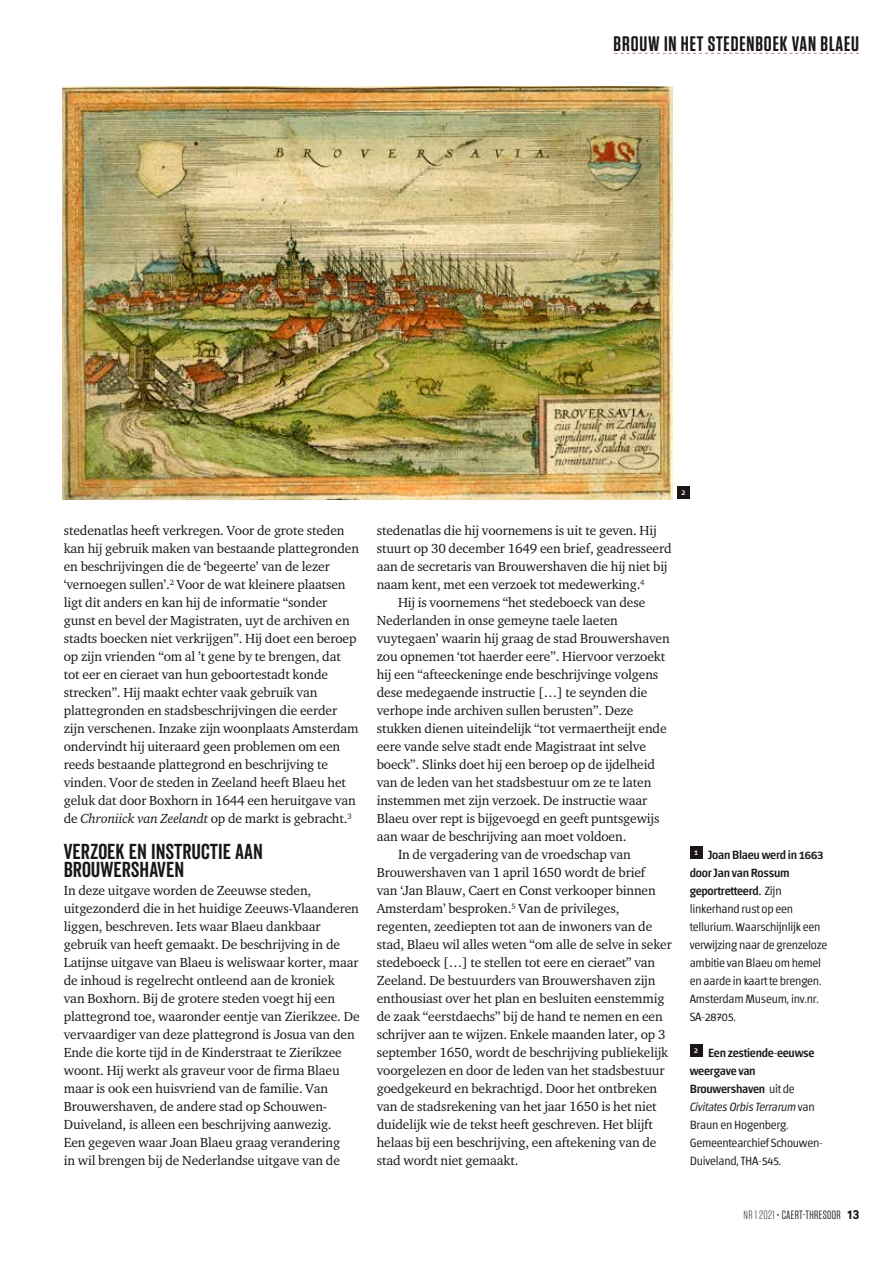
<style>
.page{position:relative;width:893px;height:1263px;background:#fff}
.page>*{position:absolute;margin:0;border:0;box-sizing:border-box;transform-origin:0 0}
.t1{font:21px/18px "Veneer Clean";color:#1a1716}
.t2{font:600 21px "Tungsten";letter-spacing:.04em;color:#1a1716}
.t3{font:13.5px/18px "Charter HFD";letter-spacing:-.01em;color:#1a1716}
.t4{font:300 12px/18px "Chaco";letter-spacing:-.02em;color:#1a1716}
.t5{font:12px "Tungsten";letter-spacing:.03em;color:#1a1716}
.t6{font:500 7.5px "Chaco";color:#fff}
.s1{font-style:italic}
.s2{font-weight:500}
.s3{font-weight:300}
.s4{font-family:"Radikal";font-weight:700}
</style>
<div class="page">
<svg style="left:614px;top:53px;width:245px;height:1px"></svg>
<div style="left:690px;top:846px;width:12px;height:13px;background:#1a1716"></div>
<div style="left:690px;top:1044px;width:12px;height:13px;background:#1a1716"></div>
<img style="left:62px;top:87px;width:611px;height:412px">
<div style="left:677px;top:486px;width:13px;height:13px;background:#1a1716"></div>
<h1 class="t2" style="left:614px;top:32px;width:247px">BROUW IN HET STEDENBOEK VAN BLAEU</h1>
<p class="t3" style="left:64px;top:521px;width:297px">stedenatlas heeft verkregen. Voor de grote steden kan hij gebruik maken van bestaande plattegronden en beschrijvingen die de ‘begeerte’ van de lezer ‘vernoegen sullen’.<sup>2</sup> Voor de wat kleinere plaatsen ligt dit anders en kan hij de informatie “sonder gunst en bevel der Magistraten, uyt de archiven en stadts boecken niet verkrijgen”. Hij doet een beroep op zijn vrienden “om al ’t gene by te brengen, dat tot eer en cieraet van hun geboortestadt konde strecken”. Hij maakt echter vaak gebruik van plattegronden en stadsbeschrijvingen die eerder zijn verschenen. Inzake zijn woonplaats Amsterdam ondervindt hij uiteraard geen problemen om een reeds bestaande plattegrond en beschrijving te vinden. Voor de steden in Zeeland heeft Blaeu het geluk dat door Boxhorn in 1644 een heruitgave van de <span class="s1">Chroniick van Zeelandt</span> op de markt is gebracht.<sup>3</sup></p>
<h1 class="t1" style="left:64px;top:842px;width:201px">VERZOEK EN INSTRUCTIE AAN<br>BROUWERSHAVEN</h1>
<p class="t3" style="left:64px;top:881px;width:297px">In deze uitgave worden de Zeeuwse steden, uitgezonderd die in het huidige Zeeuws-Vlaanderen liggen, beschreven. Iets waar Blaeu dankbaar gebruik van heeft gemaakt. De beschrijving in de Latijnse uitgave van Blaeu is weliswaar korter, maar de inhoud is regelrecht ontleend aan de kroniek<br>van Boxhorn. Bij de grotere steden voegt hij een plattegrond toe, waaronder eentje van Zierikzee. De vervaardiger van deze plattegrond is Josua van den Ende die korte tijd in de Kinderstraat te Zierikzee woont. Hij werkt als graveur voor de firma Blaeu maar is ook een huisvriend van de familie. Van Brouwershaven, de andere stad op Schouwen-Duiveland, is alleen een beschrijving aanwezig.<br>Een gegeven waar Joan Blaeu graag verandering<br>in wil brengen bij de Nederlandse uitgave van de</p>
<p class="t6" style="left:681px;top:489px;width:5px">2</p>
<p class="t3" style="left:377px;top:521px;width:281px">stedenatlas die hij voornemens is uit te geven. Hij</p>
<p class="t3" style="left:377px;top:539px;width:297px">stuurt op 30 december 1649 een brief, geadresseerd</p>
<p class="t3" style="left:377px;top:557px;width:292px">aan de secretaris van Brouwershaven die hij niet bij</p>
<p class="t3" style="left:377px;top:575px;width:269px">naam kent, met een verzoek tot medewerking.<sup>4</sup></p>
<p class="t3" style="left:398px;top:593px;width:249px">Hij is voornemens “het stedeboeck van dese</p>
<p class="t3" style="left:377px;top:611px;width:243px">Nederlanden in onse gemeyne taele laeten</p>
<p class="t3" style="left:377px;top:629px;width:294px">vuytegaen’ waarin hij graag de stad Brouwershaven</p>
<p class="t3" style="left:377px;top:647px;width:290px">zou opnemen ‘tot haerder eere”. Hiervoor verzoekt</p>
<p class="t3" style="left:377px;top:665px;width:283px">hij een “afteeckeninge ende beschrijvinge volgens</p>
<p class="t3" style="left:377px;top:683px;width:272px">dese medegaende instructie […] te seynden die</p>
<p class="t3" style="left:377px;top:701px;width:258px">verhope inde archiven sullen berusten”. Deze</p>
<p class="t3" style="left:377px;top:719px;width:291px">stukken dienen uiteindelijk “tot vermaertheijt ende</p>
<p class="t3" style="left:377px;top:737px;width:271px">eere vande selve stadt ende Magistraat int selve</p>
<p class="t3" style="left:377px;top:755px;width:280px">boeck”. Slinks doet hij een beroep op de ijdelheid</p>
<p class="t3" style="left:377px;top:773px;width:276px">van de leden van het stadsbestuur om ze te laten</p>
<p class="t3" style="left:377px;top:791px;width:272px">instemmen met zijn verzoek. De instructie waar</p>
<p class="t3" style="left:377px;top:809px;width:284px">Blaeu over rept is bijgevoegd en geeft puntsgewijs</p>
<p class="t3" style="left:377px;top:827px;width:251px">aan waar de beschrijving aan moet voldoen.</p>
<p class="t3" style="left:398px;top:845px;width:234px">In de vergadering van de vroedschap van</p>
<p class="t3" style="left:377px;top:863px;width:270px">Brouwershaven van 1 april 1650 wordt de brief</p>
<p class="t3" style="left:377px;top:881px;width:280px">van ‘Jan Blauw, Caert en Const verkooper binnen</p>
<p class="t3" style="left:377px;top:899px;width:244px">Amsterdam’ besproken.<sup>5</sup> Van de privileges,</p>
<p class="t3" style="left:377px;top:917px;width:277px">regenten, zeediepten tot aan de inwoners van de</p>
<p class="t3" style="left:377px;top:935px;width:297px">stad, Blaeu wil alles weten “om alle de selve in seker</p>
<p class="t3" style="left:377px;top:953px;width:280px">stedeboeck […] te stellen tot eere en cieraet” van</p>
<p class="t3" style="left:377px;top:971px;width:280px">Zeeland. De bestuurders van Brouwershaven zijn</p>
<p class="t3" style="left:377px;top:989px;width:289px">enthousiast over het plan en besluiten eenstemmig</p>
<p class="t3" style="left:377px;top:1007px;width:287px">de zaak “eerstdaechs” bij de hand te nemen en een</p>
<p class="t3" style="left:377px;top:1025px;width:290px">schrijver aan te wijzen. Enkele maanden later, op 3</p>
<p class="t3" style="left:377px;top:1043px;width:293px">september 1650, wordt de beschrijving publiekelijk</p>
<p class="t3" style="left:377px;top:1061px;width:289px">voorgelezen en door de leden van het stadsbestuur</p>
<p class="t3" style="left:377px;top:1079px;width:282px">goedgekeurd en bekrachtigd. Door het ontbreken</p>
<p class="t3" style="left:377px;top:1097px;width:281px">van de stadsrekening van het jaar 1650 is het niet</p>
<p class="t3" style="left:377px;top:1115px;width:278px">duidelijk wie de tekst heeft geschreven. Het blijft</p>
<p class="t3" style="left:377px;top:1133px;width:281px">helaas bij een beschrijving, een aftekening van de</p>
<p class="t3" style="left:377px;top:1151px;width:143px">stad wordt niet gemaakt.</p>
<p class="t4" style="left:690px;top:847px;width:139px;text-indent:4px"><sup>1</sup> <span class="s2">Joan Blaeu werd in 1663 door Jan van Rossum geportretteerd.</span> Zijn linkerhand rust op een tellurium. Waarschijnlijk een verwijzing naar de grenzeloze ambitie van Blaeu om hemel en aarde in kaart te brengen.<br>Amsterdam Museum, inv.nr.<br>SA-28705.</p>
<p class="t4" style="left:690px;top:1045px;width:135px;text-indent:4px"><sup>2</sup> <span class="s2">Een zestiende-eeuwse weergave van<br>Brouwershaven</span> uit de<br><span class="s1">Civitates Orbis Terrarum</span> van<br>Braun en Hogenberg.<br>Gemeentearchief Schouwen-<br>Duiveland, THA-545.</p>
<p class="t5" style="left:744px;top:1209px;width:117px"><span class="s3">NR 1 2021</span> • CAERT-THRESOOR <span class="s4">13</span></p>
</div>
